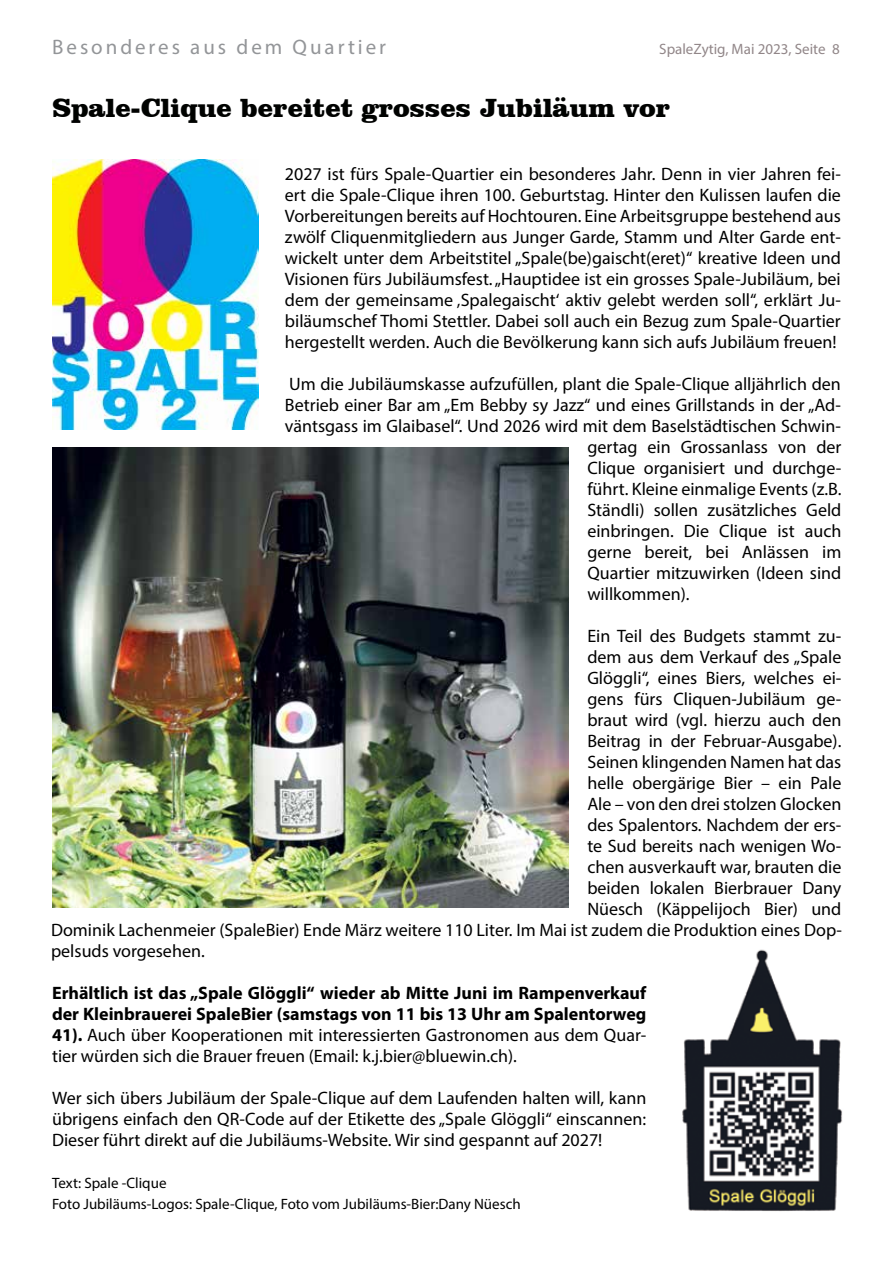
<style>
.page{position:relative;width:893px;height:1263px;background:#fff}
.page>*{position:absolute;margin:0;border:0;box-sizing:border-box;transform-origin:0 0}
.t1{font:900 27px "Clarendon BT";color:#000200}
.t2{font:21px "Myriad Pro";letter-spacing:.14em;color:#939598}
.t3{font:18px/21px "Myriad Pro";color:#000;text-align:justify}
.t4{font:700 18px/21px "Myriad Pro";color:#000;text-align:justify}
.t5{font:15px/21px "Myriad Pro";color:#000}
.t6{font:15px "Myriad Pro";color:#918688}
.s1{font-weight:400}
</style>
<div class="page">
<img style="left:52px;top:159px;width:206px;height:271px">
<img style="left:52px;top:448px;width:517px;height:460px">
<img style="left:682px;top:949px;width:160px;height:262px">
<p class="t2" style="left:52px;top:34px;width:335px">Besonderes aus dem Quartier</p>
<p class="t6" style="left:659px;top:40px;width:182px">SpaleZytig, Mai 2023, Seite 8</p>
<h1 class="t1" style="left:52px;top:91px;width:619px">Spale-Clique bereitet grosses Jubiläum vor</h1>
<p class="t3" style="left:285px;top:163px;width:557px">2027 ist fürs Spale-Quartier ein besonderes Jahr. Denn in vier Jahren fei&shy;ert die Spale-Clique ihren 100. Geburtstag. Hinter den Kulissen laufen die Vorbereitungen bereits auf Hochtouren. Eine Arbeitsgruppe bestehend aus zwölf Cliquenmitgliedern aus Junger Garde, Stamm und Alter Garde ent&shy;wickelt unter dem Arbeitstitel „Spale(be)gaischt(eret)“ kreative Ideen und Visionen fürs Jubiläumsfest. „Hauptidee ist ein grosses Spale-Jubiläum, bei dem der gemeinsame ‚Spalegaischt‘ aktiv gelebt werden soll“, erklärt Ju&shy;biläumschef Thomi Stettler. Dabei soll auch ein Bezug zum Spale-Quartier hergestellt werden. Auch die Bevölkerung kann sich aufs Jubiläum freuen!</p>
<p class="t3" style="left:289px;top:373px;width:553px">Um die Jubiläumskasse aufzufüllen, plant die Spale-Clique alljährlich den</p>
<p class="t3" style="left:285px;top:394px;width:557px">Betrieb einer Bar am „Em Bebby sy Jazz“ und eines Grillstands in der „Ad-</p>
<p class="t3" style="left:285px;top:415px;width:558px">väntsgass im Glaibasel“. Und 2026 wird mit dem Baselstädtischen Schwin-</p>
<p class="t3" style="left:587px;top:436px;width:256px">gertag ein Grossanlass von der</p>
<p class="t3" style="left:587px;top:457px;width:256px">Clique organisiert und durchge-</p>
<p class="t3" style="left:587px;top:478px;width:256px">führt. Kleine einmalige Events (z.B.</p>
<p class="t3" style="left:587px;top:499px;width:256px">Ständli) sollen zusätzliches Geld</p>
<p class="t3" style="left:587px;top:520px;width:256px">einbringen. Die Clique ist auch</p>
<p class="t3" style="left:587px;top:541px;width:256px">gerne bereit, bei Anlässen im</p>
<p class="t3" style="left:587px;top:562px;width:256px">Quartier mitzuwirken (Ideen sind</p>
<p class="t3" style="left:587px;top:583px;width:104px">willkommen).</p>
<p class="t3" style="left:587px;top:625px;width:256px">Ein Teil des Budgets stammt zu-</p>
<p class="t3" style="left:587px;top:646px;width:256px">dem aus dem Verkauf des „Spale</p>
<p class="t3" style="left:587px;top:667px;width:256px">Glöggli“, eines Biers, welches ei-</p>
<p class="t3" style="left:587px;top:688px;width:256px">gens fürs Cliquen-Jubiläum ge-</p>
<p class="t3" style="left:587px;top:709px;width:256px">braut wird (vgl. hierzu auch den</p>
<p class="t3" style="left:587px;top:730px;width:256px">Beitrag in der Februar-Ausgabe).</p>
<p class="t3" style="left:587px;top:751px;width:256px">Seinen klingenden Namen hat das</p>
<p class="t3" style="left:587px;top:772px;width:256px">helle obergärige Bier – ein Pale</p>
<p class="t3" style="left:587px;top:793px;width:256px">Ale – von den drei stolzen Glocken</p>
<p class="t3" style="left:587px;top:814px;width:256px">des Spalentors. Nachdem der ers-</p>
<p class="t3" style="left:587px;top:835px;width:256px">te Sud bereits nach wenigen Wo-</p>
<p class="t3" style="left:587px;top:856px;width:256px">chen ausverkauft war, brauten die</p>
<p class="t3" style="left:587px;top:877px;width:256px">beiden lokalen Bierbrauer Dany</p>
<p class="t3" style="left:587px;top:898px;width:256px">Nüesch (Käppelijoch Bier) und</p>
<p class="t3" style="left:51px;top:919px;width:792px">Dominik Lachenmeier (SpaleBier) Ende März weitere 110 Liter. Im Mai ist zudem die Produktion eines Dop-</p>
<p class="t3" style="left:51px;top:940px;width:155px">pelsuds vorgesehen.</p>
<p class="t4" style="left:52px;top:982px;width:596px">Erhältlich ist das „Spale Glöggli“ wieder ab Mitte Juni im Rampenverkauf der Kleinbrauerei SpaleBier (samstags von 11 bis 13 Uhr am Spalentorweg 41). <span class="s1">Auch über Kooperationen mit interessierten Gastronomen aus dem Quar&shy;tier würden sich die Brauer freuen (Email: k.j.bier@bluewin.ch).</span></p>
<p class="t3" style="left:52px;top:1087px;width:596px">Wer sich übers Jubiläum der Spale-Clique auf dem Laufenden halten will, kann übrigens einfach den QR-Code auf der Etikette des „Spale Glöggli“ einscannen:<br>Dieser führt direkt auf die Jubiläums-Website. Wir sind gespannt auf 2027!</p>
<p class="t5" style="left:52px;top:1172px;width:470px">Text: Spale -Clique<br>Foto Jubiläums-Logos: Spale-Clique, Foto vom Jubiläums-Bier:Dany Nüesch</p>
</div>
